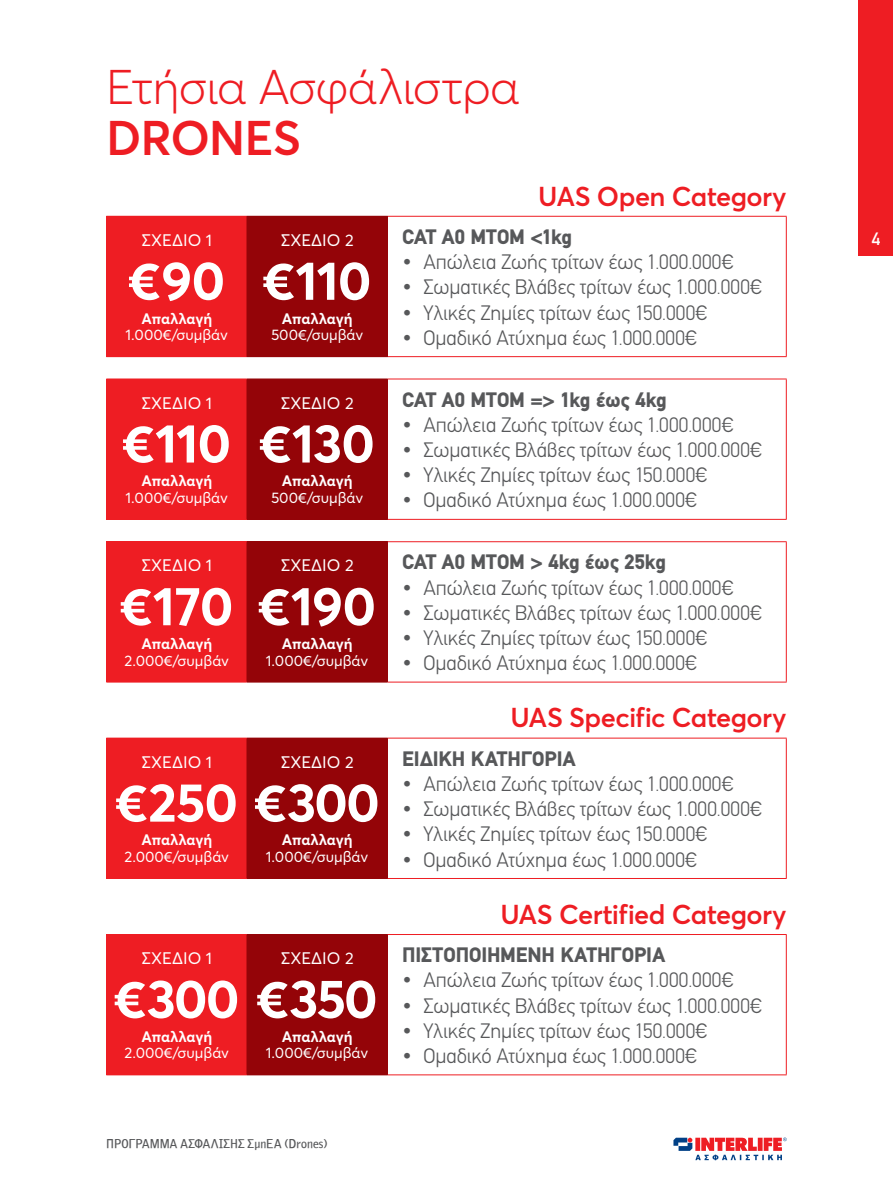
<style>
.page{position:relative;width:893px;height:1191px;background:#fff}
.page>*{position:absolute;margin:0;border:0;box-sizing:border-box;transform-origin:0 0}
.t1{font:700 54px "Averta";letter-spacing:-.02em;color:#fff}
.t2{font:300 48px "Averta";letter-spacing:-.02em;color:#ee1d23}
.t3{font:600 48px "Averta";letter-spacing:-.025em;color:#ee1d23}
.t4{font:600 27px "Averta";letter-spacing:-.02em;color:#ee1d23}
.t5{font:300 21px "PF Din Text";letter-spacing:-.005em;color:#57585a}
.t6{font:900 21px "PF Din Text";color:#57585a}
.t7{font:500 18px "PF Din Text";color:#fff}
.t8{font:16.5px "Averta";color:#fff}
.t9{font:15px "Averta";color:#fff}
.t10{font:700 15px "Averta";letter-spacing:-.005em;color:#fff}
.t11{font:12px "PF Bell Gothic";letter-spacing:.005em;color:#57585a}
</style>
<div class="page">
<svg style="left:673px;top:1137px;width:114px;height:23px"></svg>
<div style="left:107px;top:216px;width:140px;height:141px;background:#ee1d23"></div>
<div style="left:247px;top:216px;width:140px;height:141px;background:#940408"></div>
<hr style="left:106px;top:216px;width:141px;height:1px;background:#ee1d23">
<hr style="left:106px;top:217px;width:1px;height:139px;background:#ee1d23">
<hr style="left:388px;top:216px;width:399px;height:1px;background:#ee1d23">
<hr style="left:786px;top:217px;width:1px;height:139px;background:#ee1d23">
<hr style="left:106px;top:356px;width:141px;height:1px;background:#ee1d23">
<hr style="left:388px;top:356px;width:399px;height:1px;background:#ee1d23">
<hr style="left:247px;top:216px;width:141px;height:1px;background:#940408">
<hr style="left:387px;top:217px;width:1px;height:139px;background:#940408">
<hr style="left:247px;top:356px;width:141px;height:1px;background:#940408">
<div style="left:107px;top:379px;width:140px;height:140px;background:#ee1d23"></div>
<div style="left:247px;top:379px;width:140px;height:140px;background:#940408"></div>
<hr style="left:247px;top:378px;width:141px;height:1px;background:#940408">
<hr style="left:387px;top:379px;width:1px;height:140px;background:#940408">
<hr style="left:247px;top:519px;width:141px;height:1px;background:#940408">
<hr style="left:106px;top:378px;width:141px;height:1px;background:#ee1d23">
<hr style="left:106px;top:379px;width:1px;height:140px;background:#ee1d23">
<hr style="left:388px;top:378px;width:399px;height:1px;background:#ee1d23">
<hr style="left:786px;top:379px;width:1px;height:140px;background:#ee1d23">
<hr style="left:106px;top:519px;width:141px;height:1px;background:#ee1d23">
<hr style="left:388px;top:519px;width:399px;height:1px;background:#ee1d23">
<div style="left:107px;top:542px;width:140px;height:140px;background:#ee1d23"></div>
<div style="left:247px;top:542px;width:140px;height:140px;background:#940408"></div>
<hr style="left:247px;top:541px;width:141px;height:1px;background:#940408">
<hr style="left:387px;top:542px;width:1px;height:139px;background:#940408">
<hr style="left:247px;top:681px;width:141px;height:1px;background:#940408">
<hr style="left:106px;top:541px;width:141px;height:1px;background:#ee1d23">
<hr style="left:106px;top:542px;width:1px;height:139px;background:#ee1d23">
<hr style="left:388px;top:541px;width:399px;height:1px;background:#ee1d23">
<hr style="left:786px;top:542px;width:1px;height:139px;background:#ee1d23">
<hr style="left:106px;top:681px;width:141px;height:1px;background:#ee1d23">
<hr style="left:388px;top:681px;width:399px;height:1px;background:#ee1d23">
<div style="left:107px;top:738px;width:140px;height:140px;background:#ee1d23"></div>
<div style="left:247px;top:738px;width:140px;height:140px;background:#940408"></div>
<hr style="left:247px;top:737px;width:141px;height:1px;background:#940408">
<hr style="left:387px;top:738px;width:1px;height:140px;background:#940408">
<hr style="left:247px;top:878px;width:141px;height:1px;background:#940408">
<hr style="left:106px;top:737px;width:141px;height:1px;background:#ee1d23">
<hr style="left:106px;top:738px;width:1px;height:140px;background:#ee1d23">
<hr style="left:388px;top:737px;width:399px;height:1px;background:#ee1d23">
<hr style="left:786px;top:738px;width:1px;height:140px;background:#ee1d23">
<hr style="left:106px;top:878px;width:141px;height:1px;background:#ee1d23">
<hr style="left:388px;top:878px;width:399px;height:1px;background:#ee1d23">
<div style="left:107px;top:934px;width:140px;height:140px;background:#ee1d23"></div>
<div style="left:247px;top:934px;width:140px;height:140px;background:#940408"></div>
<hr style="left:247px;top:934px;width:141px;height:1px;background:#940408">
<hr style="left:387px;top:935px;width:1px;height:139px;background:#940408">
<hr style="left:247px;top:1074px;width:141px;height:1px;background:#940408">
<hr style="left:106px;top:934px;width:141px;height:1px;background:#ee1d23">
<hr style="left:106px;top:935px;width:1px;height:139px;background:#ee1d23">
<hr style="left:388px;top:934px;width:399px;height:1px;background:#ee1d23">
<hr style="left:786px;top:935px;width:1px;height:139px;background:#ee1d23">
<hr style="left:106px;top:1074px;width:141px;height:1px;background:#ee1d23">
<hr style="left:388px;top:1074px;width:399px;height:1px;background:#ee1d23">
<div style="left:859px;top:0;width:34px;height:255px;background:#ee1d23"></div>
<h2 class="t2" style="left:106px;top:57px;width:415px">Ετήσια Ασφάλιστρα</h2>
<h2 class="t3" style="left:106px;top:107px;width:196px">DRONES</h2>
<p class="t4" style="left:538px;top:179px;width:250px">UAS Open Category</p>
<p class="t8" style="left:142px;top:230px;width:72px">ΣΧΕΔΙΟ 1</p>
<h1 class="t1" style="left:128px;top:246px;width:99px">€90</h1>
<p class="t10" style="left:141px;top:309px;width:72px">Απαλλαγή</p>
<p class="t9" style="left:126px;top:325px;width:104px">1.000€/συμβάν</p>
<p class="t8" style="left:142px;top:392px;width:72px">ΣΧΕΔΙΟ 1</p>
<h1 class="t1" style="left:122px;top:409px;width:110px">€110</h1>
<p class="t10" style="left:141px;top:471px;width:72px">Απαλλαγή</p>
<p class="t9" style="left:126px;top:488px;width:104px">1.000€/συμβάν</p>
<p class="t8" style="left:142px;top:555px;width:72px">ΣΧΕΔΙΟ 1</p>
<h1 class="t1" style="left:120px;top:572px;width:115px">€170</h1>
<p class="t10" style="left:141px;top:634px;width:72px">Απαλλαγή</p>
<p class="t9" style="left:125px;top:651px;width:106px">2.000€/συμβάν</p>
<p class="t8" style="left:281px;top:230px;width:74px">ΣΧΕΔΙΟ 2</p>
<h1 class="t1" style="left:263px;top:246px;width:110px">€110</h1>
<p class="t10" style="left:282px;top:309px;width:72px">Απαλλαγή</p>
<p class="t9" style="left:271px;top:325px;width:94px">500€/συμβάν</p>
<p class="t8" style="left:281px;top:392px;width:74px">ΣΧΕΔΙΟ 2</p>
<h1 class="t1" style="left:259px;top:409px;width:117px">€130</h1>
<p class="t10" style="left:282px;top:471px;width:72px">Απαλλαγή</p>
<p class="t9" style="left:271px;top:488px;width:94px">500€/συμβάν</p>
<p class="t8" style="left:281px;top:555px;width:74px">ΣΧΕΔΙΟ 2</p>
<h1 class="t1" style="left:258px;top:572px;width:120px">€190</h1>
<p class="t10" style="left:282px;top:634px;width:72px">Απαλλαγή</p>
<p class="t9" style="left:266px;top:651px;width:104px">1.000€/συμβάν</p>
<p class="t8" style="left:142px;top:751px;width:72px">ΣΧΕΔΙΟ 1</p>
<h1 class="t1" style="left:115px;top:768px;width:266px">€250 €300</h1>
<p class="t10" style="left:141px;top:830px;width:72px">Απαλλαγή</p>
<p class="t9" style="left:125px;top:847px;width:106px">2.000€/συμβάν</p>
<p class="t8" style="left:281px;top:751px;width:74px">ΣΧΕΔΙΟ 2</p>
<p class="t10" style="left:282px;top:830px;width:72px">Απαλλαγή</p>
<p class="t9" style="left:266px;top:847px;width:104px">1.000€/συμβάν</p>
<p class="t8" style="left:142px;top:948px;width:72px">ΣΧΕΔΙΟ 1</p>
<h1 class="t1" style="left:114px;top:964px;width:265px">€300 €350</h1>
<p class="t10" style="left:141px;top:1027px;width:72px">Απαλλαγή</p>
<p class="t9" style="left:125px;top:1043px;width:106px">2.000€/συμβάν</p>
<p class="t8" style="left:281px;top:948px;width:74px">ΣΧΕΔΙΟ 2</p>
<p class="t10" style="left:282px;top:1027px;width:72px">Απαλλαγή</p>
<p class="t9" style="left:266px;top:1043px;width:104px">1.000€/συμβάν</p>
<p class="t6" style="left:402px;top:224px;width:171px">CAT A0 MTOM &lt;1kg</p>
<p class="t5" style="left:402px;top:249px;width:333px">• Απώλεια Ζωής τρίτων έως 1.000.000€</p>
<p class="t5" style="left:402px;top:275px;width:362px">• Σωματικές Βλάβες τρίτων έως 1.000.000€</p>
<p class="t5" style="left:402px;top:300px;width:307px">• Υλικές Ζημίες τρίτων έως 150.000€</p>
<p class="t5" style="left:402px;top:325px;width:297px">• Ομαδικό Ατύχημα έως 1.000.000€</p>
<p class="t6" style="left:402px;top:387px;width:266px">CAT A0 MTOM =&gt; 1kg έως 4kg</p>
<p class="t5" style="left:402px;top:412px;width:333px">• Απώλεια Ζωής τρίτων έως 1.000.000€</p>
<p class="t5" style="left:402px;top:437px;width:362px">• Σωματικές Βλάβες τρίτων έως 1.000.000€</p>
<p class="t5" style="left:402px;top:462px;width:307px">• Υλικές Ζημίες τρίτων έως 150.000€</p>
<p class="t5" style="left:402px;top:488px;width:297px">• Ομαδικό Ατύχημα έως 1.000.000€</p>
<p class="t6" style="left:402px;top:549px;width:265px">CAT A0 MTOM &gt; 4kg έως 25kg</p>
<p class="t5" style="left:402px;top:575px;width:333px">• Απώλεια Ζωής τρίτων έως 1.000.000€</p>
<p class="t5" style="left:402px;top:600px;width:362px">• Σωματικές Βλάβες τρίτων έως 1.000.000€</p>
<p class="t5" style="left:402px;top:625px;width:307px">• Υλικές Ζημίες τρίτων έως 150.000€</p>
<p class="t5" style="left:402px;top:650px;width:297px">• Ομαδικό Ατύχημα έως 1.000.000€</p>
<p class="t4" style="left:510px;top:701px;width:278px">UAS Specific Category</p>
<p class="t6" style="left:402px;top:746px;width:175px">ΕΙΔΙΚΗ ΚΑΤΗ ΓΟΡΙΑ</p>
<p class="t5" style="left:402px;top:771px;width:333px">• Απώλεια Ζωής τρίτων έως 1.000.000€</p>
<p class="t5" style="left:402px;top:796px;width:362px">• Σωματικές Βλάβες τρίτων έως 1.000.000€</p>
<p class="t5" style="left:402px;top:821px;width:307px">• Υλικές Ζημίες τρίτων έως 150.000€</p>
<p class="t5" style="left:402px;top:847px;width:297px">• Ομαδικό Ατύχημα έως 1.000.000€</p>
<p class="t4" style="left:500px;top:897px;width:288px">UAS Certified Category</p>
<p class="t6" style="left:402px;top:942px;width:264px">ΠΙΣΤΟΠΟΙΗΜΕΝΗ ΚΑΤΗΓΟΡΙΑ</p>
<p class="t5" style="left:402px;top:967px;width:333px">• Απώλεια Ζωής τρίτων έως 1.000.000€</p>
<p class="t5" style="left:402px;top:993px;width:362px">• Σωματικές Βλάβες τρίτων έως 1.000.000€</p>
<p class="t5" style="left:402px;top:1018px;width:307px">• Υλικές Ζημίες τρίτων έως 150.000€</p>
<p class="t5" style="left:402px;top:1043px;width:297px">• Ομαδικό Ατύχημα έως 1.000.000€</p>
<p class="t11" style="left:106px;top:1136px;width:223px">ΠΡΟΓΡΑΜΜΑ ΑΣΦΑΛΙΣΗΣ ΣμηΕΑ (Drones)</p>
<p class="t7" style="left:872px;top:228px;width:10px">4</p>
</div>
